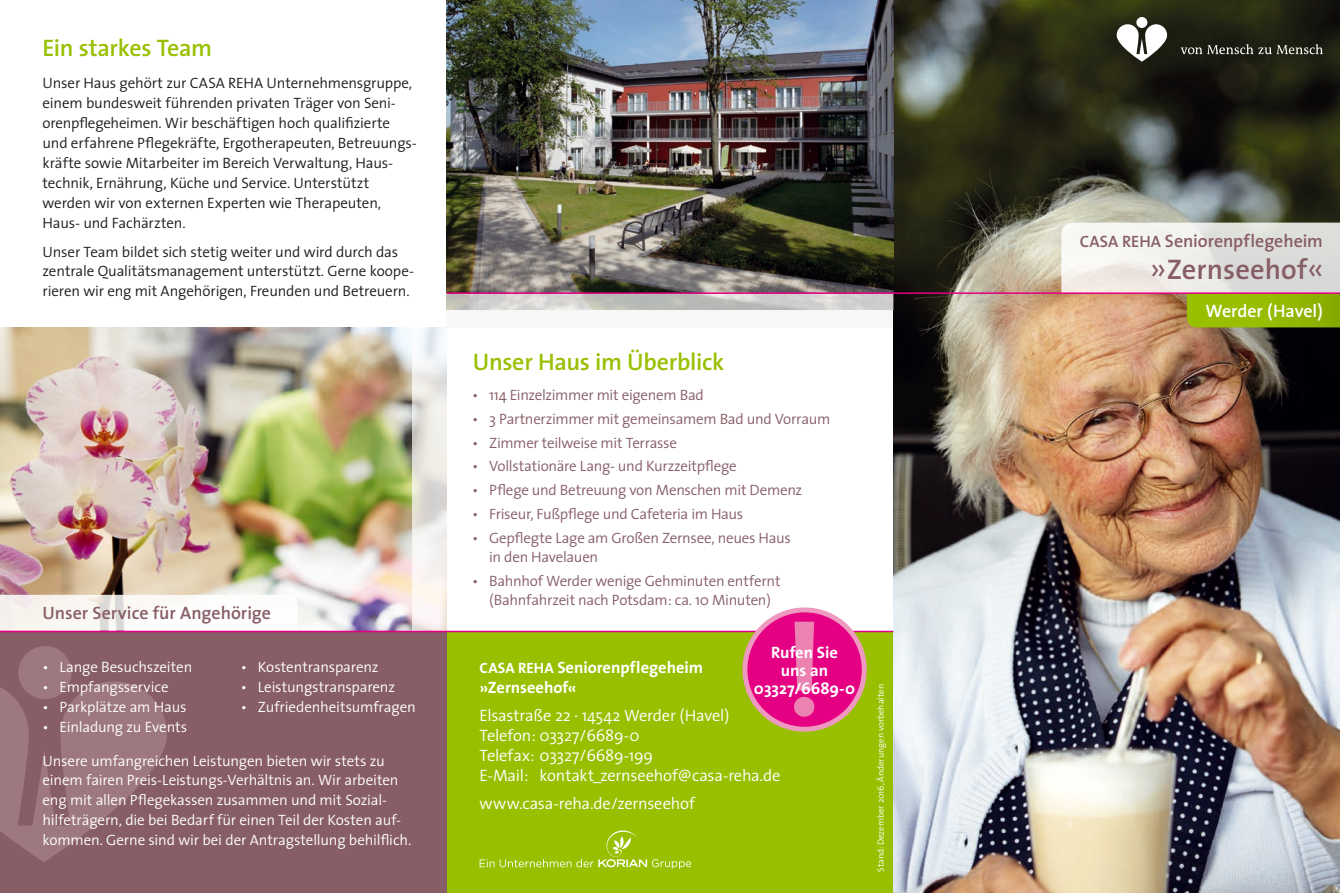
<style>
.page{position:relative;width:1340px;height:893px;background:#fff}
.page>*{position:absolute;margin:0;border:0;box-sizing:border-box;transform-origin:0 0}
.t1{font:600 28.5px "The Sans";letter-spacing:.005em;color:#875d66}
.t2{font:600 24px "The Sans";letter-spacing:-.015em;color:#99c000}
.t3{font:600 18px "The Sans";letter-spacing:-.005em;color:#875d66}
.t4{font:600 18px "The Sans";letter-spacing:-.005em;color:#fff}
.t5{font:300 16.5px/20px "The Sans";letter-spacing:-.01em;color:#fff}
.t6{font:700 16.5px/18px "The Sans";color:#fff;text-align:center}
.t7{font:300 15px/20px "The Sans";letter-spacing:-.01em;color:#1b1c20}
.t8{font:300 15px/20px "The Sans";letter-spacing:-.01em;color:#fff}
.t9{font:300 15px/19.5px "The Sans";letter-spacing:-.02em;color:#875d66}
.t10{font:300 9px "The Sans";color:#fff}
.s1{font-size:15px}
.s2{font-size:16.5px}
.s3{font-weight:300;font-size:34.5px}
</style>
<div class="page">
<img style="left:893px;top:0;width:446px;height:893px">
<svg style="left:1180px;top:44px;width:142px;height:10px"></svg>
<div style="left:1136px;top:17px;width:11px;height:11px;background:#fff;border-radius:50%"></div>
<svg style="left:1116px;top:24px;width:51px;height:38px"></svg>
<div style="left:446px;top:631px;width:447px;height:262px;background:#99c000"></div>
<img style="left:446px;top:0;width:447px;height:292px">
<svg style="left:446px;top:294px;width:447px;height:16px;background:#cac9c7"></svg>
<img style="left:0;top:327px;width:412px;height:304px">
<div style="left:0;top:631px;width:446px;height:262px;background:#875d66"></div>
<div style="left:18px;top:646px;width:54px;height:53px;background:#9d787e;border-radius:50%"></div>
<svg style="left:0;top:681px;width:167px;height:181px"></svg>
<svg style="left:0;top:595px;width:298px;height:36px"></svg>
<svg style="left:412px;top:327px;width:34px;height:304px"></svg>
<svg style="left:1061px;top:223px;width:278px;height:104px"></svg>
<hr style="left:446px;top:292px;width:893px;height:2px;background:#e50083">
<hr style="left:0;top:631px;width:893px;height:1px;background:#e50083">
<div style="left:745px;top:610px;width:119px;height:119px;background:#e50083;border-radius:50%"></div>
<div style="left:742px;top:607px;width:124px;height:125px;border:5px solid #ee9ac0;border-radius:50%"></div>
<svg style="left:794px;top:622px;width:20px;height:95px"></svg>
<svg style="left:479px;top:830px;width:212px;height:39px"></svg>
<h2 class="t2" style="left:43px;top:28px;width:171px">Ein starkes Team</h2>
<p class="t7" style="left:43px;top:73px;width:376px">Unser Haus gehört zur CASA REHA Unternehmensgruppe, einem bundesweit führenden privaten Träger von Seni&shy;orenpflegeheimen. Wir beschäftigen hoch qualifizierte und erfahrene Pflegekräfte, Ergotherapeuten, Betreuungs&shy;kräfte sowie Mitarbeiter im Bereich Verwaltung, Haus&shy;technik, Ernährung, Küche und Service. Unterstützt werden wir von externen Experten wie Therapeuten, Haus- und Fachärzten.</p>
<p class="t7" style="left:43px;top:241px;width:373px">Unser Team bildet sich stetig weiter und wird durch das zentrale Qualitätsmanagement unterstützt. Gerne koope&shy;rieren wir eng mit Angehörigen, Freunden und Betreuern.</p>
<p class="t3" style="left:43px;top:598px;width:230px">Unser Service für Angehörige</p>
<p class="t8" style="left:43px;top:656px;width:151px">• Lange Besuchszeiten</p>
<p class="t8" style="left:43px;top:676px;width:128px">• Empfangsservice</p>
<p class="t8" style="left:43px;top:696px;width:145px">• Parkplätze am Haus</p>
<p class="t8" style="left:43px;top:716px;width:146px">• Einladung zu Events</p>
<p class="t8" style="left:241px;top:656px;width:139px">• Kostentransparenz</p>
<p class="t8" style="left:241px;top:676px;width:156px">• Leistungstransparenz</p>
<p class="t8" style="left:241px;top:696px;width:176px">• Zufriedenheitsumfragen</p>
<p class="t8" style="left:43px;top:750px;width:370px">Unsere umfangreichen Leistungen bieten wir stets zu einem fairen Preis-Leistungs-Verhältnis an. Wir arbeiten eng mit allen Pflegekassen zusammen und mit Sozial&shy;hilfeträgern, die bei Bedarf für einen Teil der Kosten auf&shy;kommen. Gerne sind wir bei der Antragstellung behilflich.</p>
<h2 class="t2" style="left:473px;top:342px;width:253px">Unser Haus im Überblick</h2>
<p class="t9" style="left:472px;top:385px;width:233px">• 114 Einzelzimmer mit eigenem Bad</p>
<p class="t9" style="left:472px;top:409px;width:359px">• 3 Partnerzimmer mit gemeinsamem Bad und Vorraum</p>
<p class="t9" style="left:472px;top:432px;width:206px">• Zimmer teilweise mit Terrasse</p>
<p class="t9" style="left:472px;top:456px;width:266px">• Vollstationäre Lang- und Kurzzeitpflege</p>
<p class="t9" style="left:472px;top:480px;width:331px">• Pflege und Betreuung von Menschen mit Demenz</p>
<p class="t9" style="left:472px;top:504px;width:273px">• Friseur, Fußpflege und Cafeteria im Haus</p>
<p class="t9" style="left:489px;top:527px;width:303px;text-indent:-17px">• Gepflegte Lage am Großen Zernsee, neues Haus in den Havelauen</p>
<p class="t9" style="left:472px;top:571px;width:310px;text-align:center">• Bahnhof Werder wenige Gehminuten entfernt (Bahnfahrzeit nach Potsdam: ca. 10 Minuten)</p>
<p class="t6" style="left:754px;top:642px;width:103px">Rufen Sie<br>uns an<br>03327/6689-0</p>
<p class="t6" style="left:479px;top:657px;width:225px;line-height:20px;text-align:left"><span class="s1">CASA REHA</span> Seniorenpflegeheim »Zernseehof«</p>
<p class="t5" style="left:479px;top:705px;width:302px">Elsastraße 22 · 14542 Werder (Havel)<br>Telefon: 03327/6689-0<br>Telefax: 03327/6689-199<br>E-Mail: kontakt_zernseehof@casa-reha.de</p>
<p class="t5" style="left:479px;top:793px;width:217px">www.casa-reha.de/zernseehof</p>
<p class="t10" style="left:873px;top:872px;width:189px;rotate:-90deg">Stand: Dezember 2016, Änderungen vorbehalten</p>
<p class="t3" style="left:1079px;top:226px;width:245px"><span class="s2">CASA REHA</span> Seniorenpflegeheim</p>
<h1 class="t1" style="left:1149px;top:245px;width:177px"><span class="s3">»</span>Zernseehof<span class="s3">«</span></h1>
<p class="t4" style="left:1205px;top:296px;width:119px">Werder (Havel)</p>
</div>
